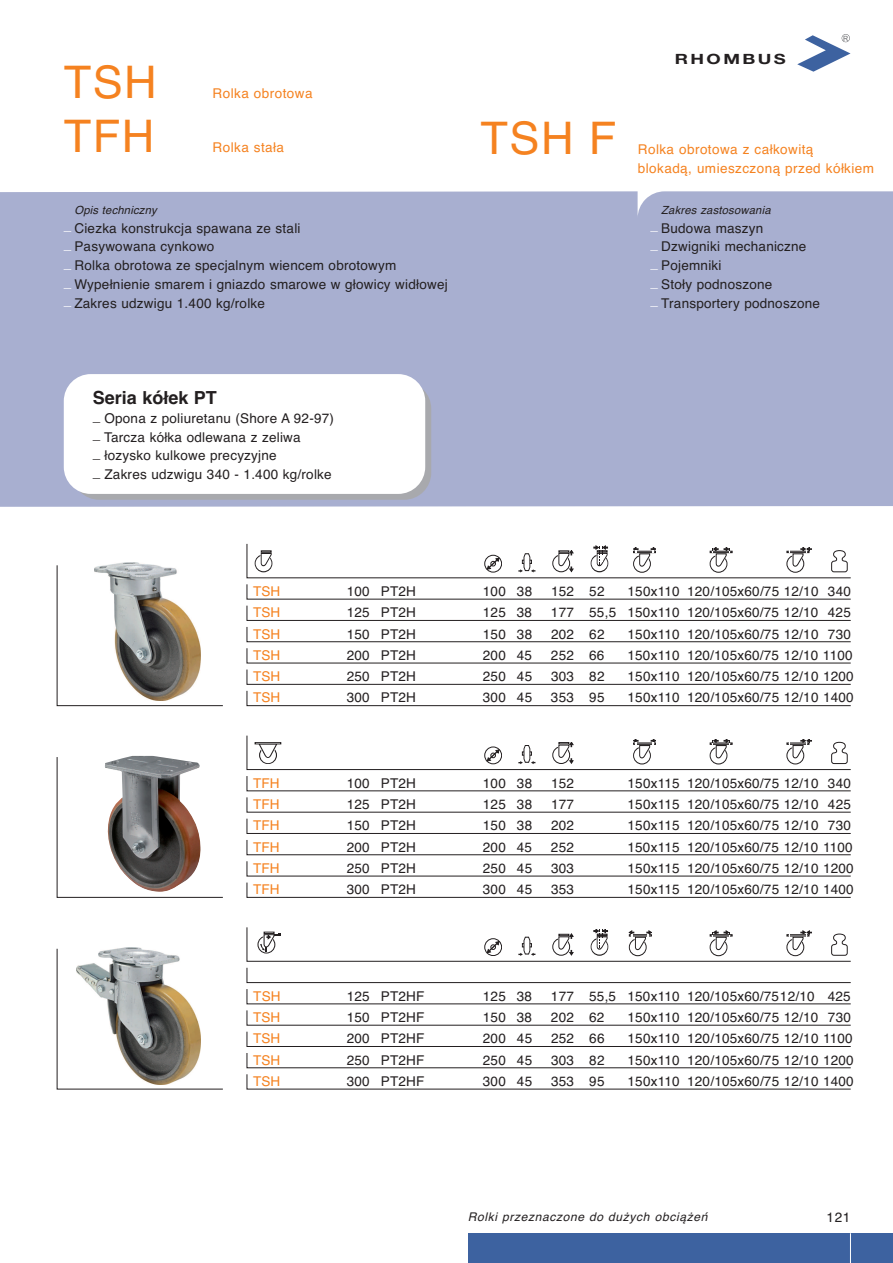
<style>
.page{position:relative;width:893px;height:1263px;background:#fff}
.page>*{position:absolute;margin:0;border:0;box-sizing:border-box;transform-origin:0 0}
.t1{font:45px "Helvetica CE";letter-spacing:.035em;color:#f58220}
.t2{font:700 18px "Helvetica CE";color:#231f20}
.t3{font:700 14.1px "Helvetica Neue";letter-spacing:.135em;color:#231f20;scale:1.3 1}
.t4{font:13.5px/18.8px "Helvetica CE";letter-spacing:.015em;color:#231f20}
.t5{font:13.5px/18.8px "Helvetica CE";letter-spacing:.035em;color:#f58220}
.t6{font:italic 12px "Helvetica CE";letter-spacing:.055em;color:#231f20}
.t7{font:italic 11.25px "Helvetica CE";letter-spacing:.015em;color:#231f20}
.t8{font:7.2px "Arial";color:#6c6d70}
</style>
<div class="page">
<div style="left:468px;top:1233px;width:425px;height:30px;background:#3d62a0"></div>
<hr style="left:850px;top:1233px;width:1px;height:30px;background:#fff">
<svg style="left:797px;top:35px;width:53px;height:37px"></svg>
<div style="left:842px;top:34px;width:8px;height:8px;border:1px solid #6c6d70;border-radius:50%"></div>
<svg style="left:247px;top:1074px;width:604px;height:15px"></svg>
<svg style="left:247px;top:1053px;width:604px;height:15px"></svg>
<svg style="left:247px;top:1031px;width:604px;height:16px"></svg>
<svg style="left:247px;top:1010px;width:604px;height:15px"></svg>
<svg style="left:247px;top:989px;width:604px;height:15px"></svg>
<svg style="left:247px;top:968px;width:604px;height:15px"></svg>
<svg style="left:247px;top:882px;width:604px;height:15px"></svg>
<svg style="left:247px;top:861px;width:604px;height:15px"></svg>
<svg style="left:247px;top:840px;width:604px;height:15px"></svg>
<svg style="left:247px;top:818px;width:604px;height:16px"></svg>
<svg style="left:247px;top:797px;width:604px;height:15px"></svg>
<svg style="left:247px;top:776px;width:604px;height:15px"></svg>
<svg style="left:247px;top:691px;width:604px;height:15px"></svg>
<svg style="left:247px;top:669px;width:604px;height:15px"></svg>
<svg style="left:247px;top:648px;width:604px;height:15px"></svg>
<svg style="left:247px;top:627px;width:604px;height:15px"></svg>
<svg style="left:247px;top:605px;width:604px;height:16px"></svg>
<svg style="left:247px;top:584px;width:604px;height:15px"></svg>
<svg style="left:247px;top:927px;width:604px;height:34px"></svg>
<svg style="left:247px;top:735px;width:604px;height:35px"></svg>
<div style="left:255px;top:742px;width:26px;height:2px;border:1px solid #231f20"></div>
<svg style="left:247px;top:544px;width:604px;height:34px"></svg>
<svg style="left:57px;top:948px;width:166px;height:141px"></svg>
<svg style="left:57px;top:757px;width:166px;height:140px"></svg>
<svg style="left:57px;top:565px;width:166px;height:141px"></svg>
<div style="left:65px;top:948px;width:164px;height:137px;background:#fff"></div>
<img style="left:77px;top:948px;width:124px;height:137px">
<img style="left:105px;top:756px;width:95px;height:136px">
<img style="left:94px;top:563px;width:106px;height:137px">
<div style="left:0;top:191px;width:893px;height:316px;background:#a8afd0"></div>
<div style="left:72px;top:382px;width:359px;height:118px;background:#a8a9ad;border-radius:27px"></div>
<div style="left:64px;top:374px;width:361px;height:120px;background:#fff;border-radius:27px"></div>
<h1 class="t1" style="left:64px;top:56px;width:94px">TSH</h1>
<h1 class="t1" style="left:64px;top:110px;width:92px">TFH</h1>
<p class="t5" style="left:213px;top:83px;width:101px">Rolka obrotowa</p>
<p class="t5" style="left:213px;top:137px;width:73px">Rolka stała</p>
<p class="t7" style="left:74px;top:203px;width:84px">Opis techniczny</p>
<p class="t4" style="left:64px;top:219px;width:386px"><sup>_</sup> Ciezka konstrukcja spawana ze stali<br><sup>_</sup> Pasywowana cynkowo<br><sup>_</sup> Rolka obrotowa ze specjalnym wiencem obrotowym<br><sup>_</sup> Wypełnienie smarem i gniazdo smarowe w głowicy widłowej <sup>_</sup> Zakres udzwigu 1.400 kg/rolke</p>
<h2 class="t2" style="left:93px;top:387px;width:126px">Seria kółek PT</h2>
<p class="t4" style="left:93px;top:409px;width:243px">_ Opona z poliuretanu (Shore A 92-97) _ Tarcza kółka odlewana z zeliwa<br>_ łozysko kulkowe precyzyjne<br>_ Zakres udzwigu 340 - 1.400 kg/rolke</p>
<h1 class="t1" style="left:480px;top:112px;width:137px">TSH F</h1>
<p class="t3" style="left:675px;top:54px;width:87px">RHOMBUS</p>
<p class="t8" style="left:843px;top:34px;width:7px">R</p>
<p class="t5" style="left:638px;top:140px;width:238px">Rolka obrotowa z całkowitą<br>blokadą, umieszczoną przed kółkiem</p>
<p class="t7" style="left:661px;top:203px;width:111px">Zakres zastosowania</p>
<p class="t4" style="left:651px;top:219px;width:171px"><sup>_</sup> Budowa maszyn<br><sup>_</sup> Dzwigniki mechaniczne<br><sup>_</sup> Pojemniki<br><sup>_</sup> Stoły podnoszone<br><sup>_</sup> Transportery podnoszone</p>
<p class="t5" style="left:253px;top:582px;width:28px">TSH</p>
<p class="t4" style="left:347px;top:582px;width:71px">100 PT2H</p>
<p class="t4" style="left:483px;top:582px;width:51px">100 38</p>
<p class="t4" style="left:551px;top:582px;width:55px">152 52</p>
<p class="t4" style="left:628px;top:582px;width:225px">150x110 120/105x60/75 12/10 340</p>
<p class="t5" style="left:253px;top:603px;width:28px">TSH</p>
<p class="t4" style="left:347px;top:603px;width:71px">125 PT2H</p>
<p class="t4" style="left:483px;top:603px;width:51px">125 38</p>
<p class="t4" style="left:551px;top:603px;width:301px">177 55,5 150x110 120/105x60/75 12/10 425</p>
<p class="t5" style="left:253px;top:624px;width:28px">TSH</p>
<p class="t4" style="left:347px;top:624px;width:71px">150 PT2H</p>
<p class="t4" style="left:483px;top:624px;width:51px">150 38</p>
<p class="t4" style="left:551px;top:624px;width:55px">202 62</p>
<p class="t4" style="left:628px;top:624px;width:225px">150x110 120/105x60/75 12/10 730</p>
<p class="t5" style="left:253px;top:646px;width:28px">TSH</p>
<p class="t4" style="left:347px;top:646px;width:71px">200 PT2H</p>
<p class="t4" style="left:483px;top:646px;width:51px">200 45</p>
<p class="t4" style="left:551px;top:646px;width:55px">252 66</p>
<p class="t4" style="left:627px;top:646px;width:227px">150x110 120/105x60/75 12/10 1100</p>
<p class="t5" style="left:253px;top:667px;width:28px">TSH</p>
<p class="t4" style="left:347px;top:667px;width:71px">250 PT2H</p>
<p class="t4" style="left:483px;top:667px;width:51px">250 45</p>
<p class="t4" style="left:551px;top:667px;width:55px">303 82</p>
<p class="t4" style="left:628px;top:667px;width:228px">150x110 120/105x60/75 12/10 1200</p>
<p class="t5" style="left:253px;top:688px;width:28px">TSH</p>
<p class="t4" style="left:347px;top:688px;width:71px">300 PT2H</p>
<p class="t4" style="left:483px;top:688px;width:51px">300 45</p>
<p class="t4" style="left:551px;top:688px;width:55px">353 95</p>
<p class="t4" style="left:628px;top:688px;width:228px">150x110 120/105x60/75 12/10 1400</p>
<p class="t5" style="left:253px;top:774px;width:28px">TFH</p>
<p class="t4" style="left:347px;top:774px;width:71px">100 PT2H</p>
<p class="t4" style="left:483px;top:774px;width:51px">100 38</p>
<p class="t4" style="left:551px;top:774px;width:24px">152</p>
<p class="t4" style="left:628px;top:774px;width:225px">150x115 120/105x60/75 12/10 340</p>
<p class="t5" style="left:253px;top:795px;width:28px">TFH</p>
<p class="t4" style="left:347px;top:795px;width:71px">125 PT2H</p>
<p class="t4" style="left:483px;top:795px;width:51px">125 38</p>
<p class="t4" style="left:551px;top:795px;width:24px">177</p>
<p class="t4" style="left:628px;top:795px;width:225px">150x115 120/105x60/75 12/10 425</p>
<p class="t5" style="left:253px;top:816px;width:28px">TFH</p>
<p class="t4" style="left:347px;top:816px;width:71px">150 PT2H</p>
<p class="t4" style="left:483px;top:816px;width:51px">150 38</p>
<p class="t4" style="left:551px;top:816px;width:24px">202</p>
<p class="t4" style="left:628px;top:816px;width:225px">150x115 120/105x60/75 12/10 730</p>
<p class="t5" style="left:253px;top:837px;width:28px">TFH</p>
<p class="t4" style="left:347px;top:837px;width:71px">200 PT2H</p>
<p class="t4" style="left:483px;top:837px;width:51px">200 45</p>
<p class="t4" style="left:551px;top:837px;width:24px">252</p>
<p class="t4" style="left:627px;top:837px;width:227px">150x115 120/105x60/75 12/10 1100</p>
<p class="t5" style="left:253px;top:859px;width:28px">TFH</p>
<p class="t4" style="left:347px;top:859px;width:71px">250 PT2H</p>
<p class="t4" style="left:483px;top:859px;width:51px">250 45</p>
<p class="t4" style="left:551px;top:859px;width:24px">303</p>
<p class="t4" style="left:628px;top:859px;width:228px">150x115 120/105x60/75 12/10 1200</p>
<p class="t5" style="left:253px;top:880px;width:28px">TFH</p>
<p class="t4" style="left:347px;top:880px;width:71px">300 PT2H</p>
<p class="t4" style="left:483px;top:880px;width:51px">300 45</p>
<p class="t4" style="left:551px;top:880px;width:24px">353</p>
<p class="t4" style="left:628px;top:880px;width:228px">150x115 120/105x60/75 12/10 1400</p>
<p class="t5" style="left:253px;top:987px;width:29px">TSH</p>
<p class="t4" style="left:347px;top:987px;width:79px">125 PT2HF</p>
<p class="t4" style="left:483px;top:987px;width:51px">125 38</p>
<p class="t4" style="left:551px;top:987px;width:301px">177 55,5 150x110 120/105x60/7512/10 425</p>
<p class="t5" style="left:253px;top:1008px;width:28px">TSH</p>
<p class="t4" style="left:347px;top:1008px;width:79px">150 PT2HF</p>
<p class="t4" style="left:483px;top:1008px;width:51px">150 38</p>
<p class="t4" style="left:551px;top:1008px;width:55px">202 62</p>
<p class="t4" style="left:627px;top:1008px;width:225px">150x110 120/105x60/75 12/10 730</p>
<p class="t5" style="left:253px;top:1029px;width:28px">TSH</p>
<p class="t4" style="left:347px;top:1029px;width:79px">200 PT2HF</p>
<p class="t4" style="left:483px;top:1029px;width:51px">200 45</p>
<p class="t4" style="left:551px;top:1029px;width:55px">252 66</p>
<p class="t4" style="left:628px;top:1029px;width:227px">150x110 120/105x60/75 12/10 1100</p>
<p class="t5" style="left:253px;top:1050px;width:28px">TSH</p>
<p class="t4" style="left:347px;top:1050px;width:79px">250 PT2HF</p>
<p class="t4" style="left:483px;top:1050px;width:51px">250 45</p>
<p class="t4" style="left:551px;top:1050px;width:55px">303 82</p>
<p class="t4" style="left:628px;top:1050px;width:228px">150x110 120/105x60/75 12/10 1200</p>
<p class="t5" style="left:253px;top:1072px;width:28px">TSH</p>
<p class="t4" style="left:347px;top:1072px;width:79px">300 PT2HF</p>
<p class="t4" style="left:483px;top:1072px;width:51px">300 45</p>
<p class="t4" style="left:551px;top:1072px;width:55px">353 95</p>
<p class="t4" style="left:628px;top:1072px;width:228px">150x110 120/105x60/75 12/10 1400</p>
<p class="t6" style="left:468px;top:1210px;width:241px">Rolki przeznaczone do dużych obciążeń</p>
<p class="t4" style="left:826px;top:1208px;width:26px">121</p>
</div>
